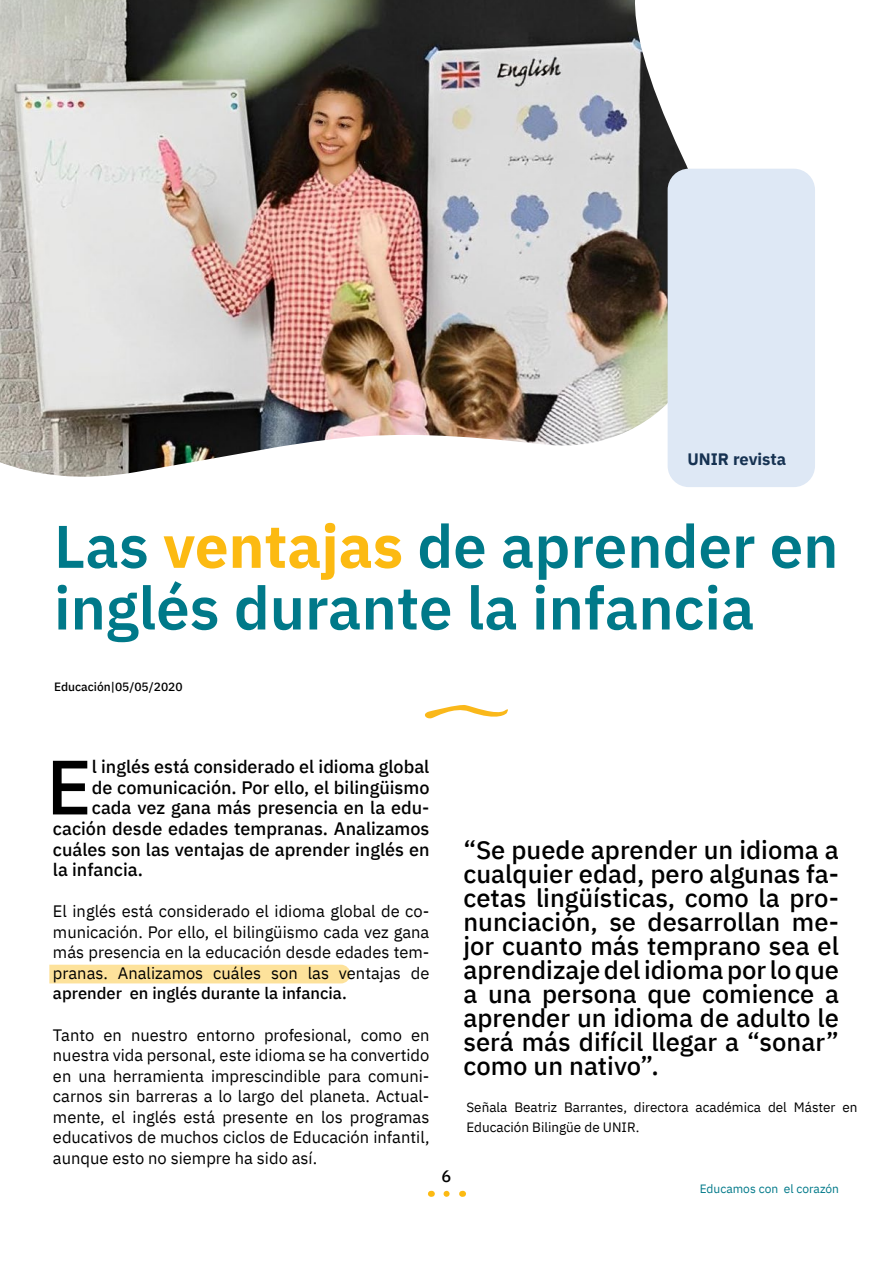
<style>
.page{position:relative;width:893px;height:1263px;background:#fff}
.page>*{position:absolute;margin:0;border:0;box-sizing:border-box;transform-origin:0 0}
.t1{font:500 76.95px "IBM Plex Sans";color:#000}
.t2{font:600 60px/61.7px "IBM Plex Sans";color:#007989}
.t3{font:500 25.5px/24px "IBM Plex Sans";color:#000;text-align:justify}
.t4{font:500 18px "IBM Plex Sans";color:#000}
.t5{font:16.5px/20.5px "IBM Plex Sans";color:#000;text-align:justify}
.t6{font:500 16.5px "IBM Plex Sans";color:#000}
.t7{font:700 16.5px "IBM Plex Sans";color:#163252}
.t8{font:13.5px/19.5px "IBM Plex Sans";color:#000}
.t9{font:12px "IBM Plex Sans";color:#007989}
.t10{font:500 12px "IBM Plex Sans";color:#000}
.s1{font-weight:700;color:#fcba12}
</style>
<div class="page">
<svg style="left:446px;top:1191px;width:4px;height:6px"></svg>
<img style="left:0;top:0;width:728px;height:478px">
<div style="left:668px;top:169px;width:147px;height:318px;background:#dee8f5;border-radius:21px"></div>
<svg style="left:425px;top:705px;width:83px;height:14px"></svg>
<div style="left:49px;top:965px;width:301px;height:18px;background:#fde29b"></div>
<p class="t7" style="left:687px;top:446px;width:100px">UNIR revista</p>
<h2 class="t2" style="left:54px;top:511px;width:786px">Las <span class="s1">ventajas</span> de aprender en inglés durante la infancia</h2>
<p class="t10" style="left:54px;top:677px;width:130px">Educación|05/05/2020</p>
<h1 class="t1" style="left:46px;top:727px;width:47px">E</h1>
<p class="t4" style="left:92px;top:753px;width:339px">l inglés está considerado el idioma global</p>
<p class="t4" style="left:92px;top:773px;width:339px">de comunicación. Por ello, el bilingüismo</p>
<p class="t4" style="left:92px;top:794px;width:339px">cada vez gana más presencia en la edu-</p>
<p class="t4" style="left:53px;top:815px;width:378px">cación desde edades tempranas. Analizamos</p>
<p class="t4" style="left:53px;top:835px;width:378px">cuáles son las ventajas de aprender inglés en</p>
<p class="t4" style="left:53px;top:856px;width:92px">la infancia.</p>
<p class="t5" style="left:53px;top:900px;width:378px">El inglés está considerado el idioma global de co&shy;municación. Por ello, el bilingüismo cada vez gana más presencia en la educación desde edades tem&shy;pranas. Analizamos cuáles son las ventajas de</p>
<p class="t6" style="left:53px;top:981px;width:296px">aprender en inglés durante la infancia.</p>
<p class="t5" style="left:53px;top:1023px;width:378px">Tanto en nuestro entorno profesional, como en nuestra vida personal, este idioma se ha convertido en una herramienta imprescindible para comuni&shy;carnos sin barreras a lo largo del planeta. Actual&shy;mente, el inglés está presente en los programas educativos de muchos ciclos de Educación infantil, aunque esto no siempre ha sido así.</p>
<p class="t3" style="left:463px;top:836px;width:377px">“Se puede aprender un idioma a cualquier edad, pero algunas fa&shy;cetas lingüísticas, como la pro&shy;nunciación, se desarrollan me&shy;jor cuanto más temprano sea el aprendizaje del idioma por lo que a una persona que comience a aprender un idioma de adulto le será más difícil llegar a “sonar” como un nativo”.</p>
<p class="t8" style="left:466px;top:1097px;width:393px">Señala Beatriz Barrantes, directora académica del Máster en<br>Educación Bilingüe de UNIR.</p>
<p class="t6" style="left:442px;top:1163px;width:11px">6</p>
<p class="t9" style="left:700px;top:1179px;width:141px">Educamos con el corazón</p>
</div>
